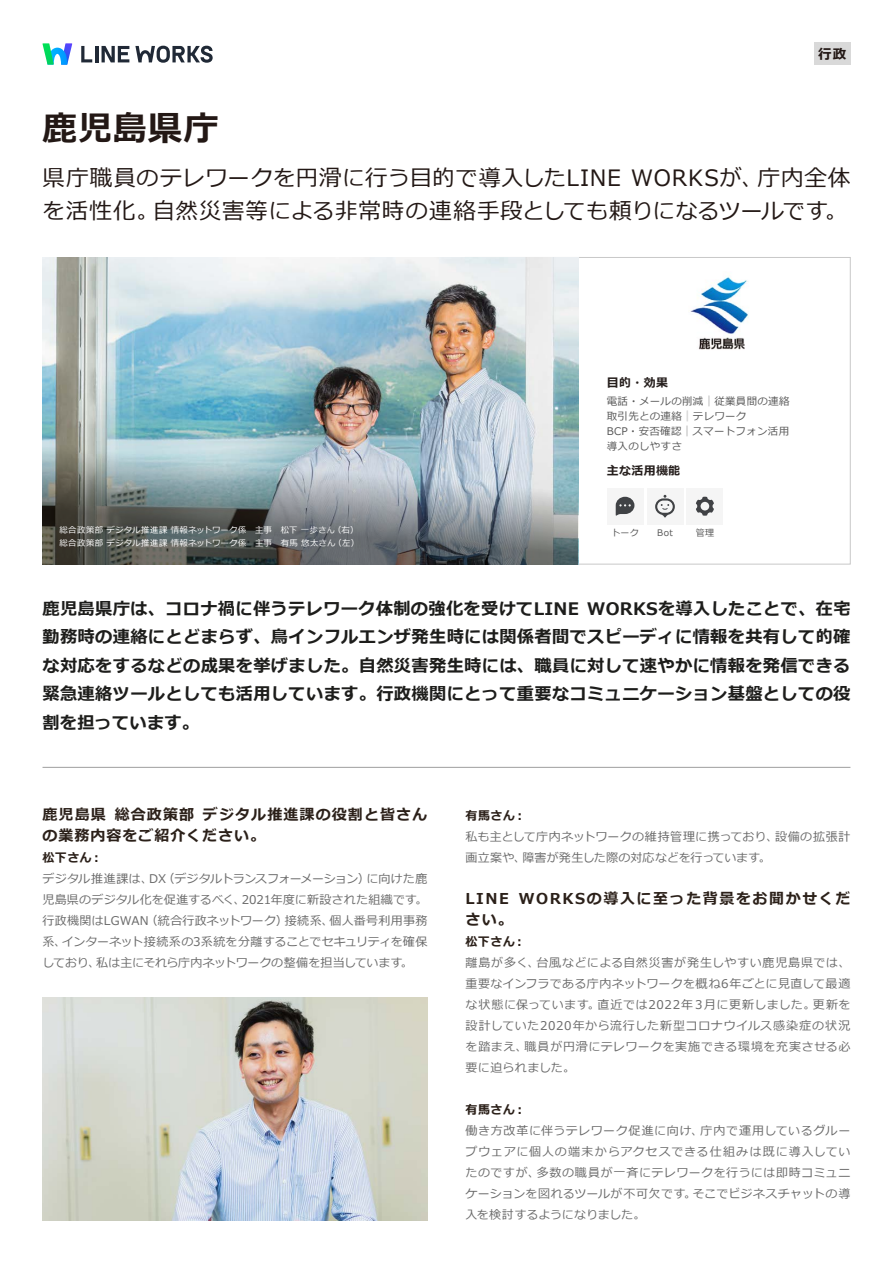
<style>
.page{position:relative;width:893px;height:1263px;background:#fff}
.page>*{position:absolute;margin:0;border:0;box-sizing:border-box;transform-origin:0 0}
.t1{font:700 34.5px "Meiryo";letter-spacing:.02em;color:#231815}
.t2{font:22.5px/33px "Meiryo";letter-spacing:.02em;color:#231815}
.t3{font:700 17.25px/28.5px "Meiryo";letter-spacing:.02em;color:#1d1d1b}
.t4{font:700 15px/21px "Meiryo";letter-spacing:.075em;color:#2b2019}
.t5{font:700 15px "Meiryo";letter-spacing:.105em;color:#2b2019}
.t6{font:700 13.5px "Meiryo";color:#231815}
.t7{font:12px/21px "Meiryo";letter-spacing:.025em;color:#6a6a6a}
.t8{font:12px "Meiryo";letter-spacing:.045em;color:#6a6a6a}
.t9{font:12px "Meiryo";letter-spacing:.055em;color:#6a6a6a}
.t10{font:12px "Meiryo";letter-spacing:.08em;color:#6a6a6a}
.t11{font:12px "Meiryo";letter-spacing:-.01em;color:#6a6a6a}
.t12{font:12px "Meiryo";letter-spacing:.05em;color:#6a6a6a}
.t13{font:700 12px "Meiryo";letter-spacing:.04em;color:#2b2019}
.t14{font:12px "Meiryo";letter-spacing:-.045em;color:#6a6a6a}
.t15{font:12px "Meiryo";letter-spacing:.005em;color:#6a6a6a}
.t16{font:700 12px "Meiryo";letter-spacing:.025em;color:#251e1c}
.t17{font:10.5px/15px "Meiryo";letter-spacing:.025em;color:#585858}
.t18{font:9px "Meiryo";letter-spacing:.04em;color:#585858}
.t19{font:8.4px/13.5px "Meiryo";letter-spacing:.04em;color:#fff}
.s1{font-size:10.05px;color:#dcdcdc}
</style>
<div class="page">
<svg style="left:42px;top:43px;width:30px;height:22px"></svg>
<svg style="left:81px;top:46px;width:11px;height:16px"></svg>
<hr style="left:95px;top:46px;width:4px;height:16px;background:#202936">
<svg style="left:102px;top:46px;width:27px;height:16px"></svg>
<svg style="left:135px;top:46px;width:78px;height:17px"></svg>
<img style="left:43px;top:257px;width:535px;height:167px">
<div style="left:814px;top:43px;width:36px;height:22px;background:#d9d9d9"></div>
<img style="left:690px;top:277px;width:59px;height:73px">
<hr style="left:43px;top:767px;width:807px;height:1px;background:#9e9e9e">
<img style="left:43px;top:997px;width:384px;height:223px">
<div style="left:607px;top:488px;width:36px;height:36px;background:#f5f5f5"></div>
<svg style="left:616px;top:497px;width:18px;height:19px"></svg>
<div style="left:647px;top:488px;width:36px;height:36px;background:#f5f5f5"></div>
<svg style="left:655px;top:495px;width:20px;height:23px"></svg>
<div style="left:687px;top:488px;width:36px;height:36px;background:#f5f5f5"></div>
<svg style="left:696px;top:497px;width:18px;height:19px"></svg>
<img style="left:43px;top:424px;width:535px;height:140px">
<h1 class="t1" style="left:43px;top:104px;width:177px">鹿児島県庁</h1>
<p class="t6" style="left:818px;top:44px;width:29px">行政</p>
<h2 class="t2" style="left:153px;top:162px;width:696px;text-indent:-110px">県庁職員のテレワークを円滑に行う目的で導入したLINE WORKSが、<br>自然災害等による非常時の連絡手段としても頼りになるツールです。</h2>
<h2 class="t2" style="left:758px;top:162px;width:94px">庁内全体</h2>
<h2 class="t2" style="left:43px;top:195px;width:118px">を活性化。</h2>
<p class="t19" style="left:334px;top:523px;width:27px;text-indent:-274px">総合政策部デジタル推進課情報ネットワーク係　主事　松下一歩さん<br>（左(</p>
<p class="t19" style="left:333px;top:523px;width:27px">（右）</p>
<p class="t19" style="left:60px;top:537px;width:277px">総合政策部デジタル推進課情報ネットワーク係　主事　有馬悠太さん</p>
<p class="t16" style="left:607px;top:374px;width:63px">目的・効果</p>
<p class="t17" style="left:607px;top:394px;width:184px">電話・メールの削減<span class="s1">｜</span>従業員間の連絡取引先との連絡<span class="s1">｜</span>テレワーク<br>BCP・安否確認<span class="s1">｜</span>スマートフォン活用導入のしやすさ</p>
<p class="t16" style="left:607px;top:462px;width:75px">主な活用機能</p>
<p class="t18" style="left:611px;top:526px;width:29px">トーク</p>
<p class="t18" style="left:657px;top:526px;width:17px">Bot</p>
<p class="t18" style="left:696px;top:526px;width:20px">管理</p>
<h3 class="t3" style="left:43px;top:595px;width:809px">鹿児島県庁は、コロナ禍に伴うテレワーク体制の強化を受けてLINE<br>勤務時の連絡にとどまらず、鳥インフルエンザ発生時には関係者間でスピーディに情報を共有して的確な対応をするなどの成果を挙げました。自然災害発生時には、職員に対して速やかに情報を発信できる緊急連絡ツールとしても活用しています。行政機関にとって重要なコミュニケーション基盤としての役割を担っています。</h3>
<h3 class="t3" style="left:587px;top:595px;width:265px">WORKSを導入したことで、在宅</h3>
<p class="t4" style="left:203px;top:805px;width:226px">デジタル推進課の役割と皆さん</p>
<p class="t4" style="left:43px;top:805px;width:224px">鹿児島県<br>の業務内容をご紹介ください。</p>
<p class="t13" style="left:43px;top:849px;width:61px">松下さん：</p>
<p class="t4" style="left:115px;top:805px;width:81px">総合政策部</p>
<p class="t7" style="left:43px;top:869px;width:112px">デジタル推進課は、</p>
<p class="t14" style="left:163px;top:871px;width:209px">（デジタルトランスフォーメーション）</p>
<p class="t7" style="left:366px;top:869px;width:62px">に向けた鹿</p>
<p class="t7" style="left:149px;top:869px;width:18px">DX</p>
<p class="t7" style="left:43px;top:890px;width:204px">児島県のデジタル化を促進するべく、</p>
<p class="t7" style="left:242px;top:890px;width:187px">2021年度に新設された組織です。</p>
<p class="t15" style="left:146px;top:913px;width:143px">（統合行政ネットワーク）</p>
<p class="t7" style="left:62px;top:911px;width:367px;text-indent:-19px">行政機関はLGWAN<br>インターネット接続系の3系統を分離することでセキュリティを確保</p>
<p class="t7" style="left:330px;top:911px;width:99px">個人番号利用事務</p>
<p class="t7" style="left:285px;top:911px;width:50px">接続系、</p>
<p class="t7" style="left:43px;top:932px;width:25px">系、</p>
<p class="t11" style="left:96px;top:955px;width:318px">私は主にそれら庁内ネットワークの整備を担当しています。</p>
<p class="t7" style="left:43px;top:953px;width:59px">しており、</p>
<p class="t13" style="left:466px;top:807px;width:62px">有馬さん：</p>
<p class="t7" style="left:522px;top:827px;width:257px;text-indent:-57px">私も主として庁内ネットワークの維持管理に携っており、障害が発生した際の対応などを行っています。</p>
<p class="t7" style="left:775px;top:827px;width:77px">設備の拡張計</p>
<p class="t7" style="left:466px;top:848px;width:62px">画立案や、</p>
<p class="t5" style="left:519px;top:888px;width:333px">WORKSの導入に至った背景をお聞かせくだ</p>
<p class="t4" style="left:466px;top:889px;width:49px">LINEさい。</p>
<p class="t13" style="left:466px;top:933px;width:61px">松下さん：</p>
<p class="t7" style="left:466px;top:953px;width:75px">離島が多く、</p>
<p class="t7" style="left:466px;top:974px;width:386px">重要なインフラである庁内ネットワークを概ね6年ごとに見直して最適</p>
<p class="t7" style="left:813px;top:995px;width:39px">更新を</p>
<p class="t12" style="left:536px;top:955px;width:316px">台風などによる自然災害が発生しやすい鹿児島県では、</p>
<p class="t8" style="left:466px;top:997px;width:136px">な状態に保っています。</p>
<p class="t9" style="left:466px;top:1018px;width:386px">設計していた2020年から流行した新型コロナウイルス感染症の状況</p>
<p class="t8" style="left:525px;top:1039px;width:327px">職員が円滑にテレワークを実施できる環境を充実させる必</p>
<p class="t8" style="left:597px;top:997px;width:220px">直近では2022年３月に更新しました。</p>
<p class="t7" style="left:466px;top:1037px;width:111px">を踏まえ、<br>要に迫られました。</p>
<p class="t13" style="left:466px;top:1101px;width:62px">有馬さん：</p>
<p class="t9" style="left:701px;top:1123px;width:151px">庁内で運用しているグルー</p>
<p class="t8" style="left:466px;top:1123px;width:239px">働き方改革に伴うテレワーク促進に向け、</p>
<p class="t10" style="left:466px;top:1144px;width:386px">プウェアに個人の端末からアクセスできる仕組みは既に導入してい</p>
<p class="t8" style="left:537px;top:1165px;width:315px">多数の職員が一斉にテレワークを行うには即時コミュニ</p>
<p class="t7" style="left:466px;top:1163px;width:76px">たのですが、</p>
<p class="t7" style="left:692px;top:1184px;width:159px">そこでビジネスチャットの導</p>
<p class="t7" style="left:466px;top:1184px;width:232px">ケーションを図れるツールが不可欠です。入を検討するようになりました。</p>
</div>
